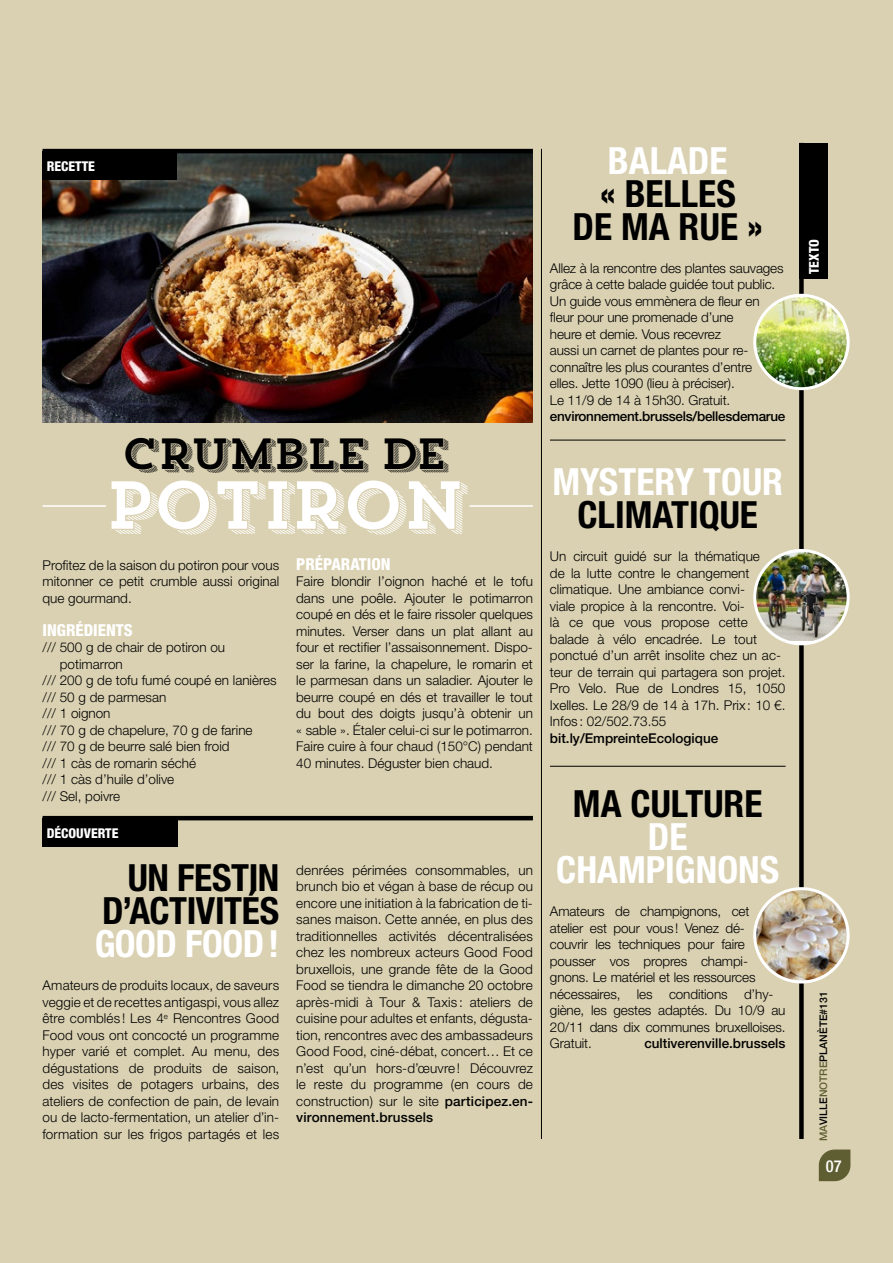
<style>
.page{position:relative;width:893px;height:1263px;background:#dad1b2}
.page>*{position:absolute;margin:0;border:0;box-sizing:border-box;transform-origin:0 0}
.t1{font:67.5px "Trend Slab Four";letter-spacing:-.04em;color:#fff}
.t2{font:43.5px "Trend Slab Four";letter-spacing:-.04em;color:#000}
.t3{font:700 condensed 37.5px/33px "Helvetica Neue";color:#000;text-align:center}
.t4{font:700 condensed 37.5px/33px "Helvetica Neue";color:#fff;text-align:center}
.t5{font:800 condensed 16.5px "Helvetica Neue";color:#fff}
.t6{font:500 condensed 16.5px "Helvetica Neue";color:#fff}
.t7{font:300 13.5px/16.5px "Helvetica Neue";letter-spacing:-.01em;color:#000;text-align:justify}
.t8{font:300 13.5px/16.5px "Helvetica Neue LT Std";color:#000}
.t9{font:500 13.5px "Helvetica Neue";color:#000}
.t10{font:500 13.5px "Helvetica Neue";letter-spacing:-.02em;color:#000}
.t11{font:800 condensed 13.5px "Helvetica Neue";color:#fff}
.t12{font:500 10.5px "Helvetica Neue";color:#000}
.s1{font-weight:500}
.s2{color:#5f5e32}
</style>
<div class="page">
<hr style="left:541px;top:149px;width:1px;height:990px;background:#000">
<div style="left:799px;top:143px;width:28px;height:135px;background:#000"></div>
<hr style="left:550px;top:440px;width:236px;height:1px;background:#000">
<hr style="left:550px;top:766px;width:236px;height:1px;background:#000">
<svg style="left:819px;top:1149px;width:31px;height:32px"></svg>
<div style="left:799px;top:143px;width:5px;height:996px;background:#000"></div>
<img style="left:755px;top:295px;width:93px;height:94px;border-radius:46px">
<div style="left:753px;top:294px;width:97px;height:96px;border:3px solid #fff;border-radius:50%"></div>
<img style="left:755px;top:550px;width:91px;height:91px">
<div style="left:753px;top:549px;width:97px;height:96px;border:3px solid #fff;border-radius:50%"></div>
<img style="left:755px;top:889px;width:93px;height:93px;border-radius:47px">
<div style="left:753px;top:887px;width:97px;height:96px;border:3px solid #fff;border-radius:50%"></div>
<div style="left:43px;top:818px;width:135px;height:28px;background:#000"></div>
<hr style="left:43px;top:816px;width:490px;height:4px;background:#000">
<img style="left:43px;top:153px;width:490px;height:270px">
<div style="left:43px;top:151px;width:134px;height:28px;background:#000"></div>
<hr style="left:43px;top:149px;width:490px;height:4px;background:#000">
<hr style="left:43px;top:505px;width:63px;height:2px;background:#fff">
<hr style="left:469px;top:505px;width:64px;height:2px;background:#fff">
<p class="t11" style="left:47px;top:157px;width:50px">RECETTE</p>
<h2 class="t2" style="left:121px;top:426px;width:328px">CRUMBLE DE</h2>
<h1 class="t1" style="left:105px;top:462px;width:362px">POTIRON</h1>
<p class="t7" style="left:43px;top:556px;width:238px">Profitez de la saison du potiron pour vous mitonner ce petit crumble aussi original que gourmand.</p>
<p class="t5" style="left:43px;top:619px;width:92px">INGRÉDIENTS</p>
<p class="t7" style="left:43px;top:639px;width:184px">/// 500 g de chair de potiron ou</p>
<p class="t7" style="left:60px;top:655px;width:65px">potimarron</p>
<p class="t7" style="left:43px;top:672px;width:236px">/// 200 g de tofu fumé coupé en lanières</p>
<p class="t7" style="left:43px;top:688px;width:125px">/// 50 g de parmesan</p>
<p class="t7" style="left:43px;top:705px;width:70px">/// 1 oignon</p>
<p class="t7" style="left:43px;top:721px;width:212px">/// 70 g de chapelure, 70 g de farine</p>
<p class="t7" style="left:43px;top:738px;width:189px">/// 70 g de beurre salé bien froid</p>
<p class="t7" style="left:43px;top:754px;width:155px">/// 1 càs de romarin séché</p>
<p class="t7" style="left:43px;top:771px;width:133px">/// 1 càs d’huile d’olive</p>
<p class="t7" style="left:43px;top:787px;width:79px">/// Sel, poivre</p>
<p class="t5" style="left:296px;top:553px;width:96px">PRÉPARATION</p>
<p class="t7" style="left:296px;top:573px;width:238px">Faire blondir l’oignon haché et le tofu dans une poêle. Ajouter le potimarron coupé en dés et le faire rissoler quelques minutes. Verser dans un plat allant au four et rectifier l’assaisonnement. Dispo&shy;ser la farine, la chapelure, le romarin et le parmesan dans un saladier. Ajouter le beurre coupé en dés et travailler le tout du bout des doigts jusqu’à obtenir un « sable ». Étaler celui-ci sur le potimarron.<br>Faire cuire à four chaud (150°C) pendant 40 minutes. Déguster bien chaud.</p>
<p class="t11" style="left:47px;top:824px;width:73px">DÉCOUVERTE</p>
<h3 class="t3" style="left:102px;top:861px;width:179px;text-align:right">UN FESTIN<br>D’ACTIVITÉS</h3>
<h3 class="t4" style="left:95px;top:927px;width:186px">GOOD FOOD!</h3>
<p class="t7" style="left:43px;top:977px;width:238px">Amateurs de produits locaux, de saveurs veggie et de recettes antigaspi, vous allez être comblés ! Les 4<sup>e</sup> Rencontres Good Food vous ont concocté un programme hyper varié et complet. Au menu, des dégustations de produits de saison, des visites de potagers urbains, des ateliers de confection de pain, de levain ou de lacto-fermentation, un atelier d’in&shy;formation sur les frigos partagés et les</p>
<p class="t7" style="left:296px;top:861px;width:238px">denrées périmées consommables, un brunch bio et végan à base de récup ou encore une initiation à la fabrication de ti&shy;sanes maison. Cette année, en plus des traditionnelles activités décentralisées chez les nombreux acteurs Good Food bruxellois, une grande fête de la Good Food se tiendra le dimanche 20 octobre après-midi à Tour &amp; Taxis : ateliers de cuisine pour adultes et enfants, dégusta&shy;tion, rencontres avec des ambassadeurs Good Food, ciné-débat, concert… Et ce n’est qu’un hors-d’œuvre! Découvrez le reste du programme (en cours de construction) sur le site <span class="s1">participez.en&shy;vironnement.brussels</span></p>
<h3 class="t4" style="left:608px;top:143px;width:121px">BALADE</h3>
<h3 class="t3" style="left:572px;top:176px;width:192px">« BELLES<br>DE MA RUE »</h3>
<p class="t7" style="left:550px;top:259px;width:235px;text-align:left">Allez à la rencontre des plantes sauvages grâce à cette balade guidée tout public.<br>Un guide vous emmènera de fleur en fleur pour une promenade d’une<br>heure et demie. Vous recevrez<br>aussi un carnet de plantes pour re&shy;connaître les plus courantes d’entre elles. Jette 1090 (lieu à préciser).<br>Le 11/9 de 14 à 15h30. Gratuit.</p>
<p class="t10" style="left:550px;top:408px;width:237px">environnement.brussels/bellesdemarue</p>
<h3 class="t4" style="left:552px;top:465px;width:232px">MYSTERY TOUR</h3>
<h3 class="t3" style="left:577px;top:498px;width:182px">CLIMATIQUE</h3>
<p class="t8" style="left:550px;top:548px;width:237px">Un circuit guidé sur la thématique<br>de la lutte contre le changement climatique. Une ambiance convi-<br>viale propice à la rencontre. Voi-<br>là ce que vous propose cette balade à vélo encadrée. Le tout ponctué d’un arrêt insolite chez un ac&shy;teur de terrain qui partagera son projet.<br>Pro Velo. Rue de Londres 15, 1050<br>Ixelles. Le 28/9 de 14 à 17h. Prix : 10 €.<br>Infos : 02/502.73.55</p>
<p class="t9" style="left:550px;top:730px;width:170px">bit.ly/EmpreinteEcologique</p>
<h3 class="t3" style="left:573px;top:787px;width:191px">MA CULTURE</h3>
<h3 class="t4" style="left:556px;top:820px;width:224px">DE<br>CHAMPIGNONS</h3>
<p class="t7" style="left:550px;top:903px;width:237px;text-align:left">Amateurs de champignons, cet atelier est pour vous! Venez dé&shy;couvrir les techniques pour faire pousser vos propres champi&shy;gnons. Le matériel et les ressources nécessaires, les conditions d’hy&shy;giène, les gestes adaptés. Du 10/9 au<br>20/11 dans dix communes bruxelloises.<br>Gratuit.</p>
<p class="t9" style="left:644px;top:1035px;width:143px">cultiverenville.brussels</p>
<p class="t11" style="left:806px;top:274px;width:36px;rotate:-90deg">TEXTO</p>
<p class="t12" style="left:817px;top:1141px;width:151px;rotate:-90deg"><span class="s2">MA</span>VILLE<span class="s2">NOTRE</span>PLANÈTE#131</p>
<p class="t6" style="left:826px;top:1156px;width:17px">07</p>
</div>
